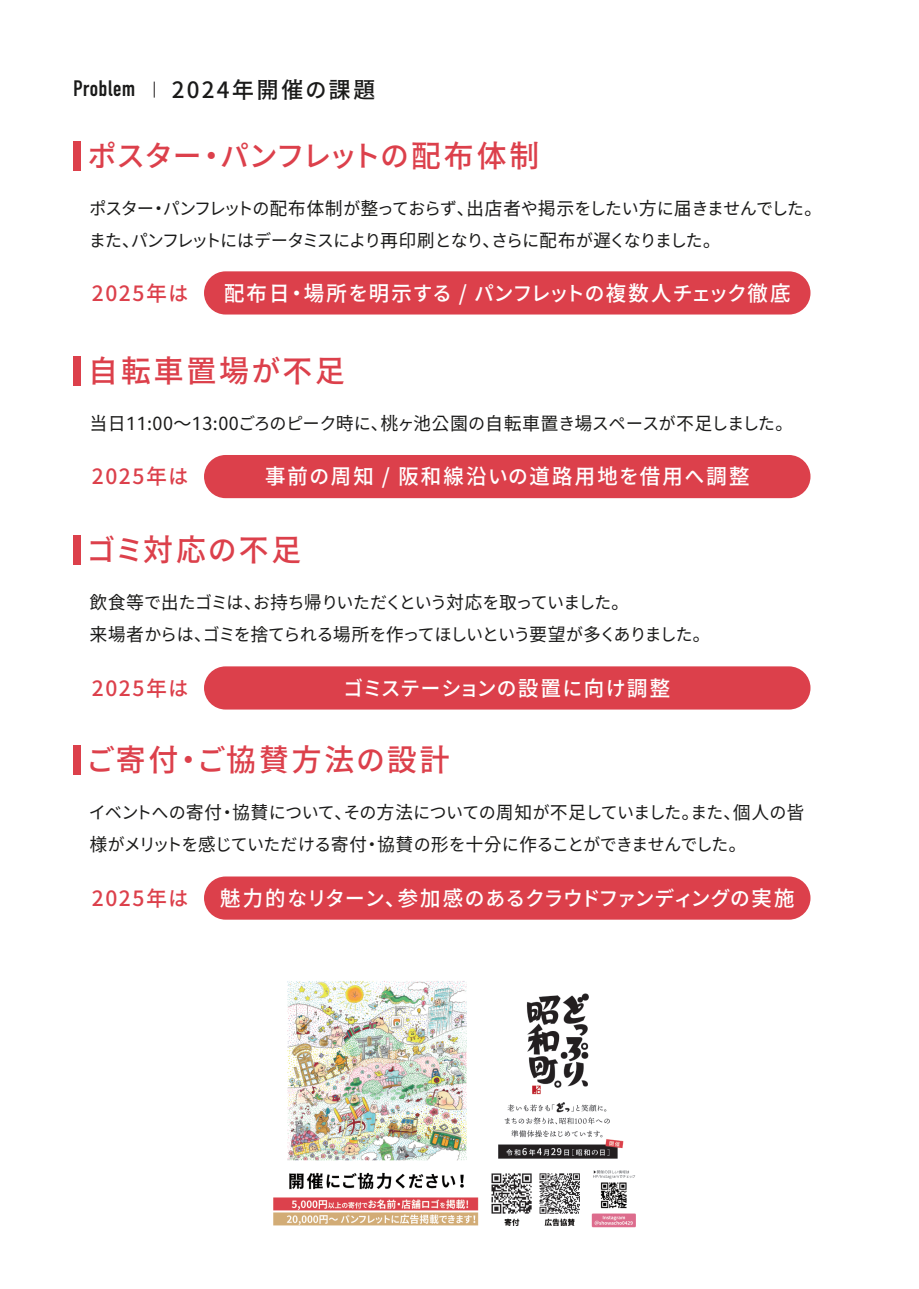
<style>
.page{position:relative;width:919px;height:1289px;background:#fff}
.page>*{position:absolute;margin:0;border:0;box-sizing:border-box;transform-origin:0 0}
.t1{font:30.45px "Gen Seki Gothic JP M";letter-spacing:.075em;color:#dc404b}
.t2{font:22.35px "Gen Seki Gothic JP M";letter-spacing:.1em;color:#1a1a19}
.t3{font:22.35px "DIN Condensed";color:#1a1a19}
.t4{font:21px "Gen Seki Gothic JP M";letter-spacing:.075em;color:#fff}
.t5{font:21px "Gen Seki Gothic JP M";letter-spacing:.075em;color:#dc404b}
.t6{font:18px/31.5px "Gen Seki Gothic JP R";letter-spacing:.025em;color:#1a1a19}
</style>
<div class="page">
<div style="left:204px;top:271px;width:606px;height:43px;background:#dc404b;border-radius:22px"></div>
<svg style="left:154px;top:82px;width:1px;height:16px"></svg>
<div style="left:73px;top:141px;width:7px;height:29px;background:#dc404b"></div>
<div style="left:204px;top:455px;width:606px;height:43px;background:#dc404b;border-radius:22px"></div>
<div style="left:73px;top:356px;width:7px;height:30px;background:#dc404b"></div>
<div style="left:204px;top:666px;width:606px;height:43px;background:#dc404b;border-radius:22px"></div>
<div style="left:73px;top:535px;width:7px;height:29px;background:#dc404b"></div>
<div style="left:204px;top:876px;width:606px;height:43px;background:#dc404b;border-radius:22px"></div>
<div style="left:73px;top:745px;width:7px;height:29px;background:#dc404b"></div>
<img style="left:273px;top:981px;width:363px;height:247px">
<p class="t3" style="left:73px;top:76px;width:64px">Problem</p>
<p class="t2" style="left:172px;top:77px;width:205px">2024年開催の課題</p>
<h1 class="t1" style="left:88px;top:138px;width:453px">ポスター・パンフレットの配布体制</h1>
<p class="t6" style="left:89px;top:193px;width:725px">ポスター・パンフレットの配布体制が整っておらず、出店者や掲示をしたい方に届きませんでした。また、パンフレットにはデータミスにより再印刷となり、さらに配布が遅くなりました。</p>
<p class="t5" style="left:92px;top:281px;width:98px">2025年は</p>
<p class="t4" style="left:224px;top:281px;width:568px">配布日・場所を明示する / パンフレットの複数人チェック徹底</p>
<h1 class="t1" style="left:88px;top:354px;width:259px">自転車置場が不足</h1>
<p class="t6" style="left:89px;top:408px;width:696px">当日11:00～13:00ごろのピーク時に、桃ヶ池公園の自転車置き場スペースが不足しました。</p>
<p class="t5" style="left:92px;top:465px;width:98px">2025年は</p>
<p class="t4" style="left:265px;top:465px;width:486px">事前の周知 / 阪和線沿いの道路用地を借用へ調整</p>
<h1 class="t1" style="left:88px;top:532px;width:215px">ゴミ対応の不足</h1>
<p class="t6" style="left:89px;top:587px;width:613px">飲食等で出たゴミは、お持ち帰りいただくという対応を取っていました。<br>来場者からは、ゴミを捨てられる場所を作ってほしいという要望が多くありました。</p>
<p class="t5" style="left:92px;top:676px;width:98px">2025年は</p>
<p class="t4" style="left:344px;top:676px;width:328px">ゴミステーションの設置に向け調整</p>
<h1 class="t1" style="left:88px;top:742px;width:363px">ご寄付・ご協賛方法の設計</h1>
<p class="t6" style="left:89px;top:797px;width:716px">イベントへの寄付・協賛について、その方法についての周知が不足していました。また、個人の皆様がメリットを感じていただける寄付・協賛の形を十分に作ることができませんでした。</p>
<p class="t5" style="left:92px;top:886px;width:98px">2025年は</p>
<p class="t4" style="left:220px;top:886px;width:576px">魅力的なリターン、参加感のあるクラウドファンディングの実施</p>
</div>
